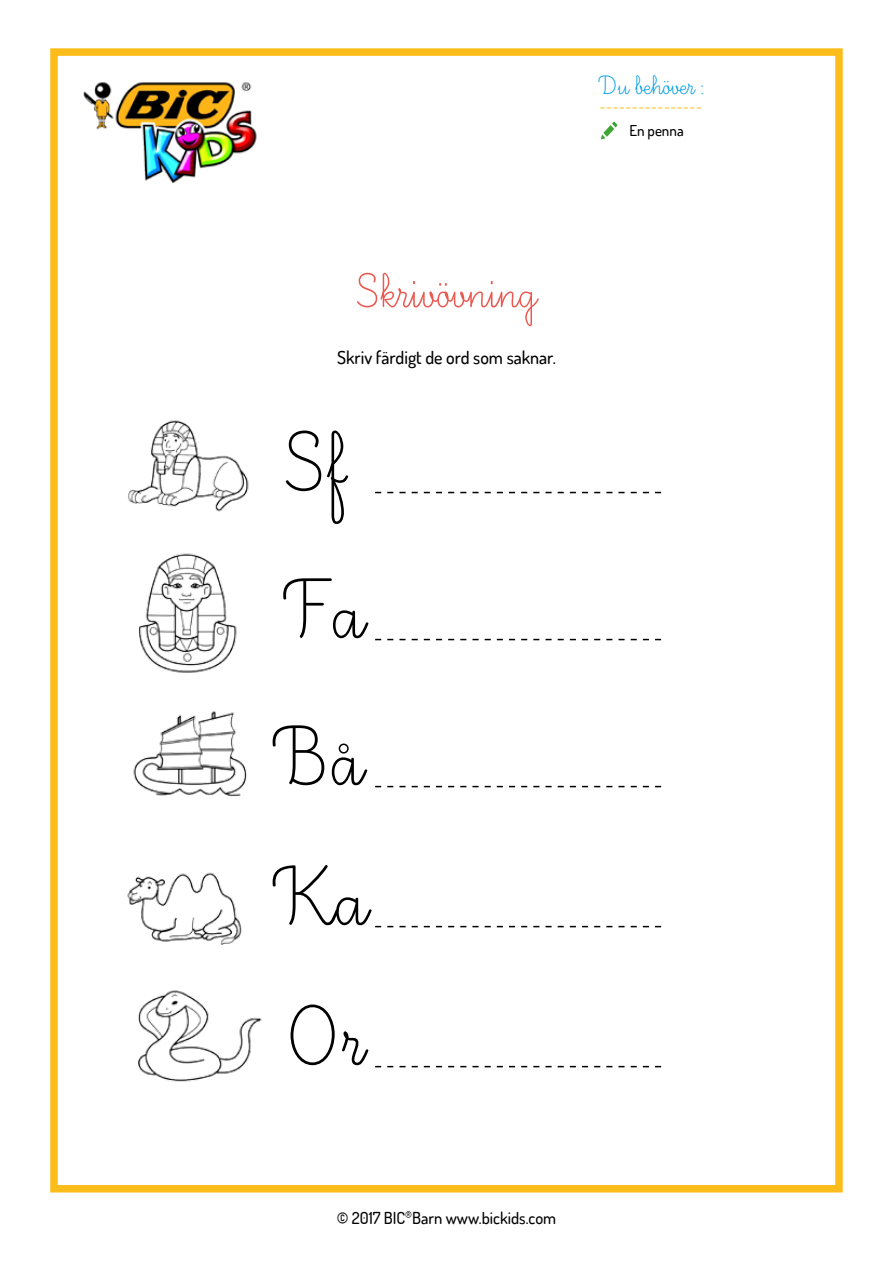
<style>
.page{position:relative;width:893px;height:1263px;background:#fff}
.page>*{position:absolute;margin:0;border:0;box-sizing:border-box;transform-origin:0 0}
.t1{font:105px/143.6px "Ecriture A Romain Orne";color:#000}
.t2{font:60px "Ecriture A Romain Orne";color:#eb5850}
.t3{font:33px "Ecriture A Romain Orne";color:#009fe3}
.t4{font:500 18px "Dosis";color:#000}
.t5{font:18px "Minion Pro";color:#fcbd1b}
.t6{font:500 16.5px "Dosis";color:#000}
.t7{font:500 15px "Dosis";color:#000}
</style>
<div class="page">
<div style="left:50px;top:48px;width:793px;height:1144px;border:8px solid #fcbd1b"></div>
<img style="left:83px;top:82px;width:174px;height:101px">
<svg style="left:601px;top:122px;width:16px;height:17px"></svg>
<img style="left:127px;top:420px;width:535px;height:662px">
<svg style="left:375px;top:492px;width:286px;height:1px"></svg>
<svg style="left:375px;top:639px;width:286px;height:1px"></svg>
<svg style="left:375px;top:786px;width:286px;height:1px"></svg>
<svg style="left:375px;top:926px;width:286px;height:1px"></svg>
<svg style="left:375px;top:1066px;width:286px;height:1px"></svg>
<div style="left:339px;top:743px;width:10px;height:10px;border:2px solid #000;border-radius:50%"></div>
<h3 class="t3" style="left:600px;top:69px;width:106px">Du behöver :</h3>
<p class="t5" style="left:600px;top:94px;width:104px">----------------</p>
<p class="t7" style="left:629px;top:121px;width:56px">En penna</p>
<h2 class="t2" style="left:357px;top:262px;width:180px">Skrivövning</h2>
<p class="t4" style="left:337px;top:346px;width:220px">Skriv färdigt de ord som saknar.</p>
<h1 class="t1" style="left:275px;top:396px;width:93px">Sf<br>Fa<br>Ba<br>Ka<br>Or</h1>
<p class="t6" style="left:337px;top:1207px;width:221px">© 2017 BIC<sup>®</sup>Barn www.bickids.com</p>
</div>
